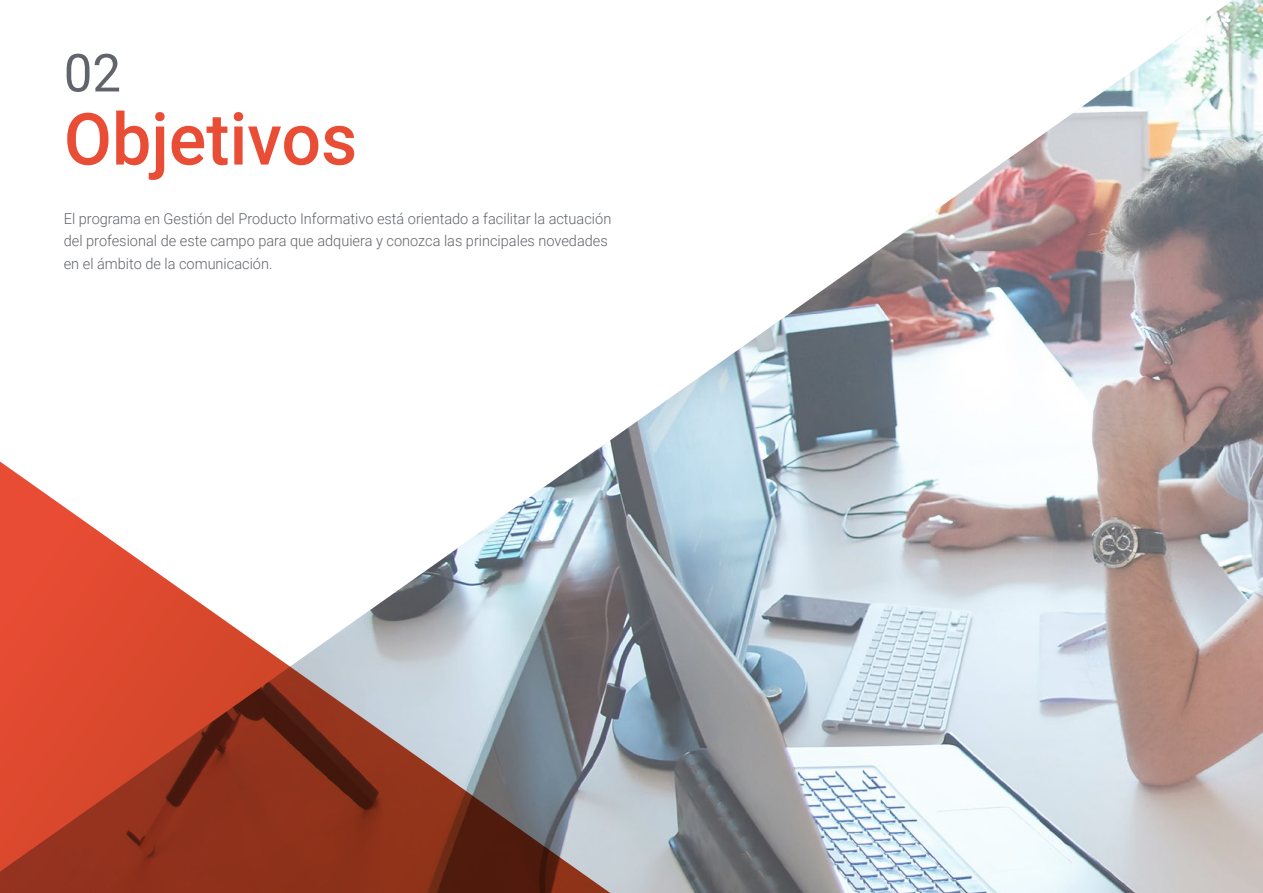
<style>
.page{position:relative;width:1263px;height:893px;background:#fff}
.page>*{position:absolute;margin:0;border:0;box-sizing:border-box;transform-origin:0 0}
.t1{font:500 72px "Roboto";color:#e94d35}
.t2{font:52.5px "Roboto";color:#61646a}
.t3{font:300 15px/22.5px "Roboto";color:#61646a}
</style>
<div class="page">
<img style="left:602px;top:0;width:661px;height:893px">
<svg style="left:0;top:446px;width:640px;height:447px"></svg>
<h2 class="t2" style="left:64px;top:36px;width:59px">02</h2>
<h1 class="t1" style="left:64px;top:89px;width:295px">Objetivos</h1>
<p class="t3" style="left:64px;top:207px;width:549px">El programa en Gestión del Producto Informativo está orientado a facilitar la actuación del profesional de este campo para que adquiera y conozca las principales novedades en el ámbito de la comunicación.</p>
</div>
